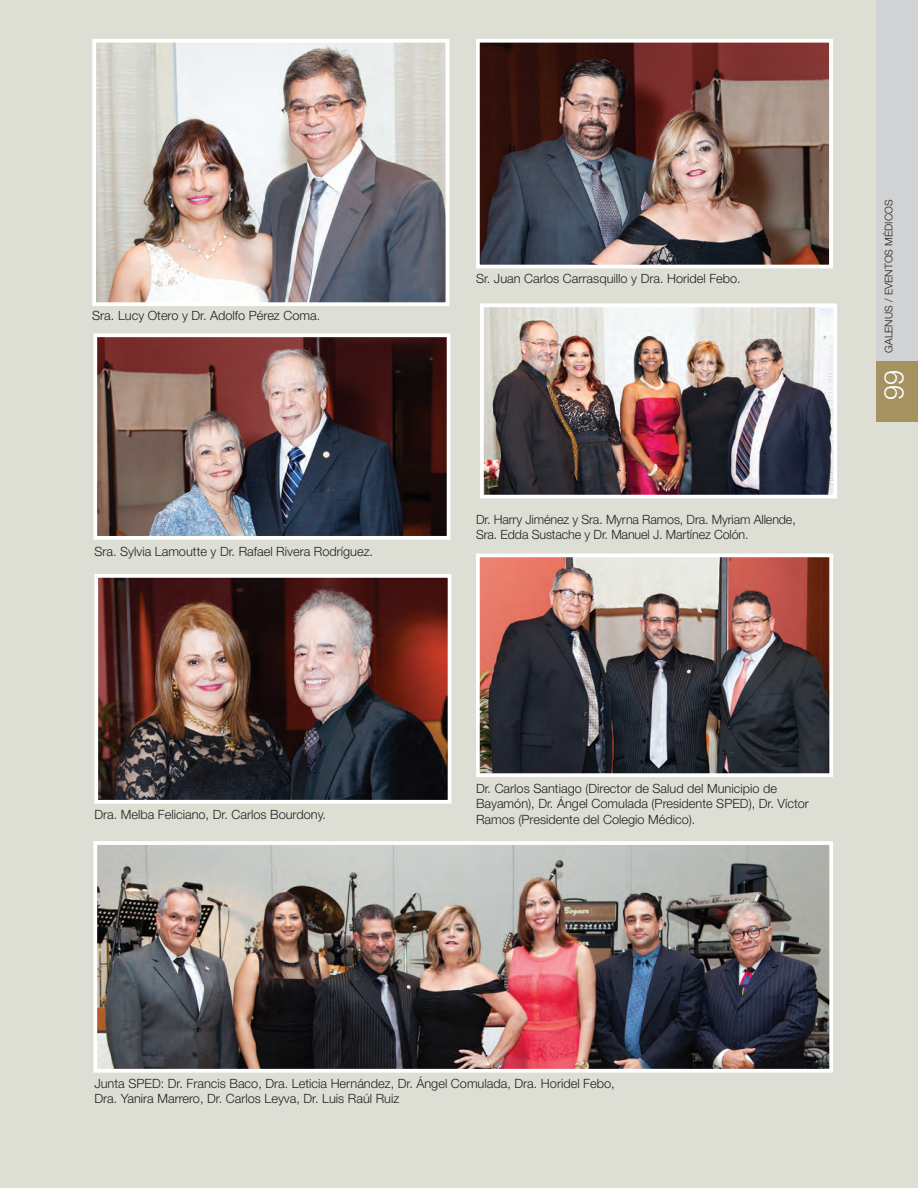
<style>
.page{position:relative;width:918px;height:1188px;background:#dedfd4}
.page>*{position:absolute;margin:0;border:0;box-sizing:border-box;transform-origin:0 0}
.t1{font:300 27px "Helvetica Neue";color:#fff}
.t2{font:300 12.75px/15.3px "Helvetica Neue";color:#231f20}
.t3{font:300 10.5px "Helvetica Neue";color:#231f20}
</style>
<div class="page">
<img style="left:97px;top:44px;width:347px;height:257px">
<div style="left:92px;top:39px;width:357px;height:267px;border:4px solid #fff"></div>
<img style="left:98px;top:846px;width:730px;height:221px">
<div style="left:93px;top:841px;width:740px;height:231px;border:4px solid #fff"></div>
<img style="left:485px;top:308px;width:347px;height:185px">
<div style="left:480px;top:303px;width:357px;height:195px;border:4px solid #fff"></div>
<img style="left:98px;top:338px;width:347px;height:197px">
<div style="left:93px;top:333px;width:357px;height:207px;border:4px solid #fff"></div>
<img style="left:99px;top:579px;width:347px;height:219px">
<div style="left:94px;top:574px;width:357px;height:229px;border:4px solid #fff"></div>
<img style="left:481px;top:44px;width:347px;height:219px">
<div style="left:476px;top:39px;width:357px;height:229px;border:4px solid #fff"></div>
<img style="left:481px;top:558px;width:347px;height:214px">
<div style="left:476px;top:553px;width:357px;height:224px;border:4px solid #fff"></div>
<div style="left:876px;top:0;width:42px;height:412px;background:#d1d2d4"></div>
<div style="left:876px;top:361px;width:42px;height:60px;background:#a49261"></div>
<p class="t2" style="left:92px;top:308px;width:229px">Sra. Lucy Otero y Dr. Adolfo Pérez Coma.</p>
<p class="t2" style="left:94px;top:543px;width:280px">Sra. Sylvia Lamoutte y Dr. Rafael Rivera Rodríguez.</p>
<p class="t2" style="left:94px;top:806px;width:233px">Dra. Melba Feliciano, Dr. Carlos Bourdony.</p>
<p class="t2" style="left:476px;top:270px;width:266px">Sr. Juan Carlos Carrasquillo y Dra. Horidel Febo.</p>
<p class="t2" style="left:476px;top:512px;width:321px">Dr. Harry Jiménez y Sra. Myrna Ramos, Dra. Myriam Allende,<br>Sra. Edda Sustache y Dr. Manuel J. Martínez Colón.</p>
<p class="t3" style="left:882px;top:353px;width:155px;rotate:-90deg">GALENUS / EVENTOS MÉDICOS</p>
<h1 class="t1" style="left:877px;top:400px;width:32px;rotate:-90deg">99</h1>
<p class="t2" style="left:476px;top:780px;width:334px">Dr. Carlos Santiago (Director de Salud del Municipio de<br>Bayamón), Dr. Ángel Comulada (Presidente SPED), Dr. Víctor<br>Ramos (Presidente del Colegio Médico).</p>
<p class="t2" style="left:94px;top:1075px;width:522px">Junta SPED: Dr. Francis Baco, Dra. Leticia Hernández, Dr. Ángel Comulada, Dra. Horidel Febo,<br>Dra. Yanira Marrero, Dr. Carlos Leyva, Dr. Luis Raúl Ruiz</p>
</div>
